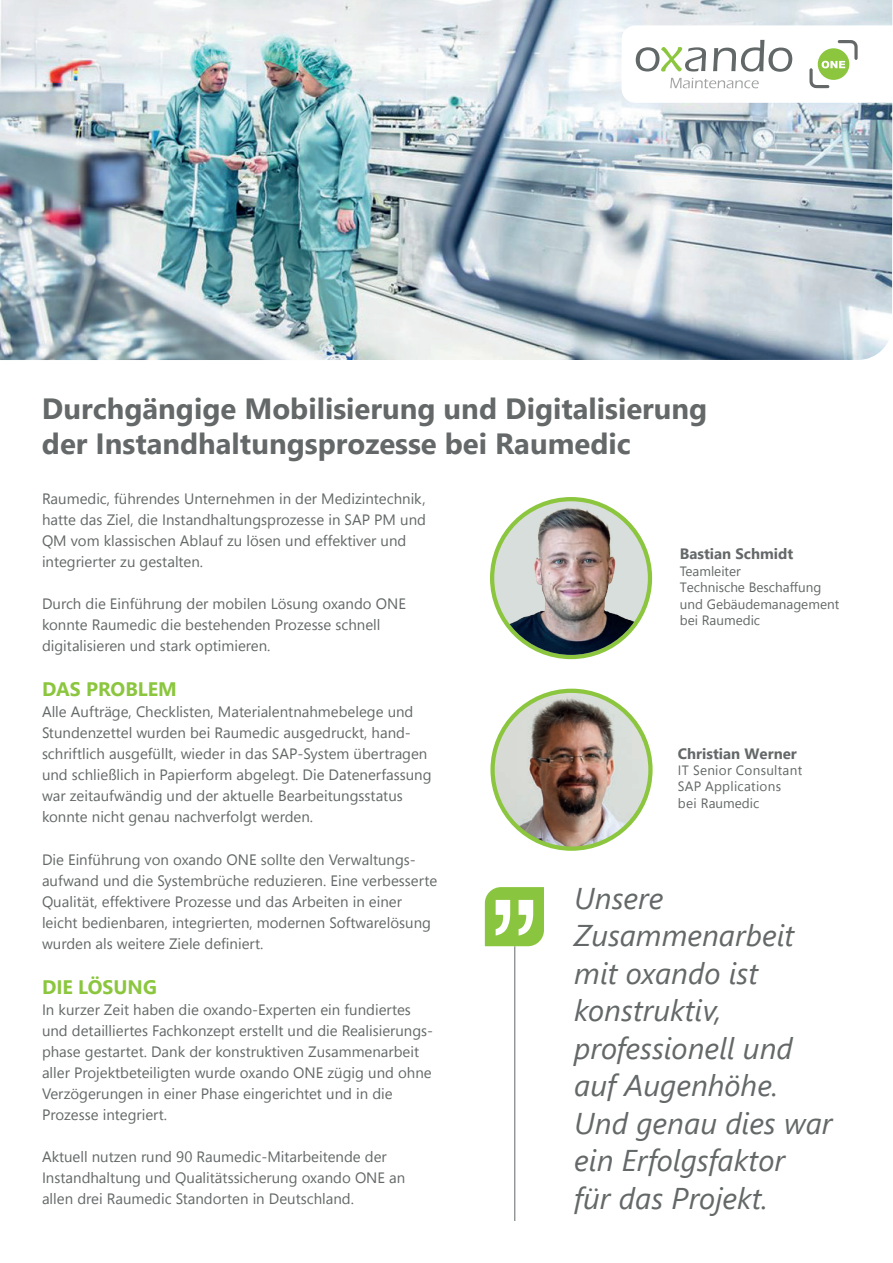
<style>
.page{position:relative;width:893px;height:1263px;background:#fff}
.page>*{position:absolute;margin:0;border:0;box-sizing:border-box;transform-origin:0 0}
.t1{font:italic 30px/37.5px "Segoe UI";color:#646868}
.t2{font:700 29.25px/35.1px "Segoe UI";color:#646868}
.t3{font:700 19.5px "Segoe UI";color:#8bc63e}
.t4{font:15px/21px "Segoe UI";color:#646868}
.t5{font:700 15px "Segoe UI";color:#646868}
.t6{font:13.5px/16.5px "Segoe UI";color:#646868}
.t7{font:13.5px/16.4px "Segoe UI";letter-spacing:.02em;color:#646868}
.s1{font-style:inherit}
</style>
<div class="page">
<img style="left:0;top:0;width:892px;height:360px">
<hr style="left:514px;top:946px;width:1px;height:275px;background:#646868">
<svg style="left:485px;top:887px;width:59px;height:59px"></svg>
<svg style="left:622px;top:25px;width:270px;height:78px"></svg>
<div style="left:490px;top:497px;width:162px;height:162px;background:#8bc63e;border-radius:50%"></div>
<img style="left:494px;top:501px;width:154px;height:154px;border-radius:77px">
<svg style="left:490px;top:689px;width:163px;height:162px;background:#96c953"></svg>
<img style="left:495px;top:693px;width:153px;height:153px;border-radius:77px">
<h2 class="t2" style="left:42px;top:388px;width:667px">Durchgängige Mobilisier<span class="s1">ung</span> und Digitalisier<span class="s1">ung </span>der Instandhaltungsprozesse bei Raumedic</h2>
<p class="t4" style="left:42px;top:487px;width:386px">Raumedic, führendes Unternehmen in der Medizintechnik, hatte das Ziel, die Instandhaltungsprozesse in SAP PM und QM vom klassischen Ablauf zu lösen und effektiver und integrierter zu gestalten.</p>
<p class="t4" style="left:42px;top:592px;width:365px">Durch die Einführung der mobilen Lösung oxando ONE konnte Raumedic die bestehenden Prozesse schnell digitalisieren und stark optimieren.</p>
<h3 class="t3" style="left:42px;top:671px;width:136px">DAS PROBLEM</h3>
<p class="t4" style="left:42px;top:701px;width:391px">Alle Aufträge, Checklisten, Materialentnahmebelege und Stundenzettel wurden bei Raumedic ausgedruckt, hand&shy;schriftlich ausgefüllt, wieder in das SAP-System übertragen und schließlich in Papierform abgelegt. Die Datenerfassung war zeitaufwändig und der aktuelle Bearbeitungsstatus konnte nicht genau nachverfolgt werden.</p>
<p class="t4" style="left:42px;top:848px;width:397px">Die Einführung von oxando ONE sollte den Verwaltungs&shy;aufwand und die Systembrüche reduzieren. Eine verbesserte Qualität, effektivere Prozesse und das Arbeiten in einer leicht bedienbaren, integrierten, modernen Softwarelösung wurden als weitere Ziele definiert.</p>
<h3 class="t3" style="left:42px;top:969px;width:116px">DIE LÖSUNG</h3>
<p class="t4" style="left:42px;top:999px;width:393px">In kurzer Zeit haben die oxando-Experten ein fundiertes und detailliertes Fachkonzept erstellt und die Realisierungs&shy;phase gestartet. Dank der konstruktiven Zusammenarbeit aller Projektbeteiligten wurde oxando ONE zügig und ohne Verzögerungen in einer Phase eingerichtet und in die Prozesse integriert.</p>
<p class="t4" style="left:42px;top:1146px;width:365px">Aktuell nutzen rund 90 Raumedic-Mitarbeitende der<br>Instandhaltung und Qualitätssicherung oxando ONE an allen drei Raumedic Standorten in Deutschland.</p>
<p class="t5" style="left:680px;top:539px;width:115px">Bastian Schmidt</p>
<p class="t6" style="left:680px;top:562px;width:161px">Teamleiter<br><span class="s1">T</span>echnische Beschaffung und Gebäudemanagement bei Raumedic</p>
<p class="t5" style="left:678px;top:739px;width:120px">Christian Werner</p>
<p class="t7" style="left:678px;top:762px;width:126px">IT Senior Consultant<br>SAP Applications bei Raumedic</p>
<h1 class="t1" style="left:574px;top:880px;width:260px">Unsere<br>Zusammenarbeit mit oxando ist konstruktiv, professionell und auf Augenhöhe.<br>Und genau dies war ein Erfolgsfaktor<br>für das Projekt.</h1>
</div>
